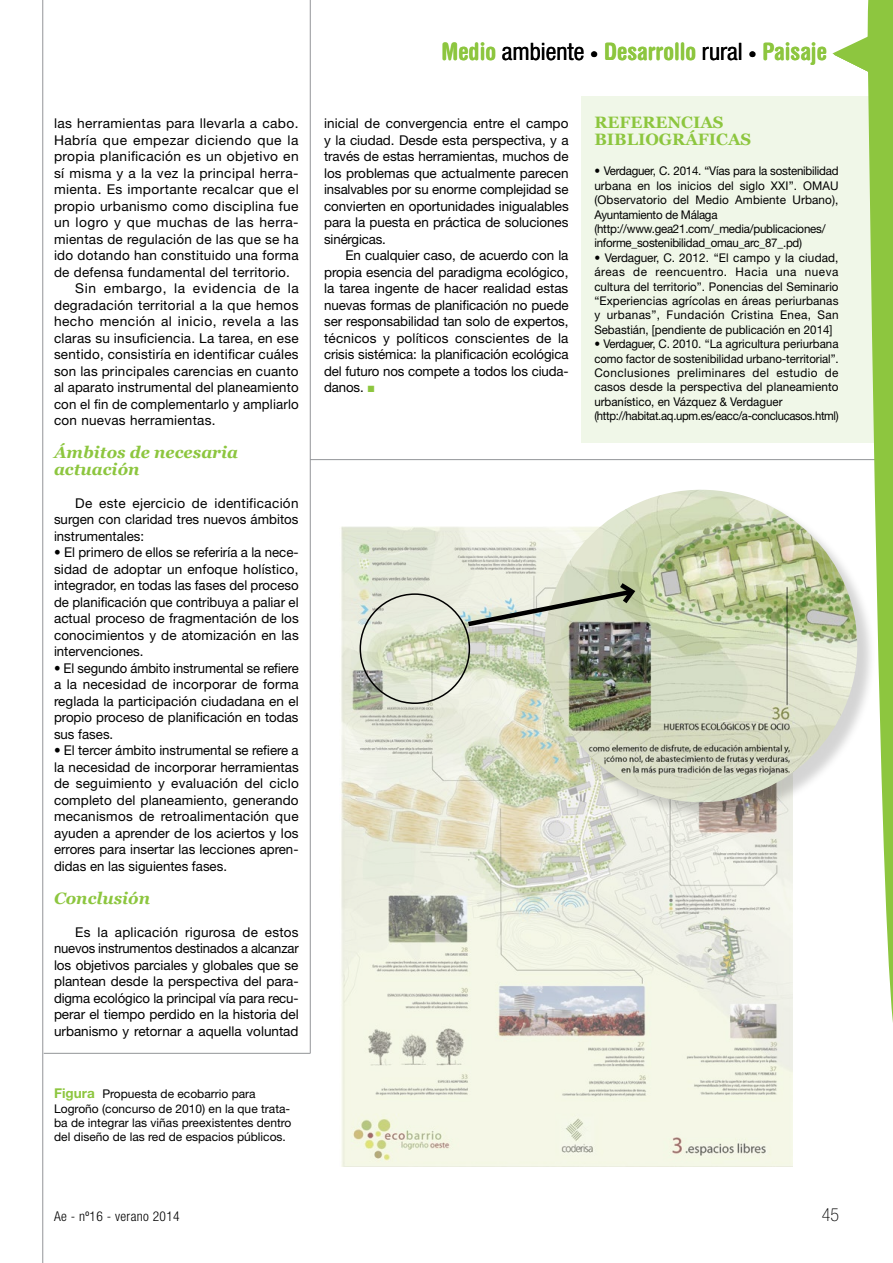
<style>
.page{position:relative;width:893px;height:1263px;background:#fff}
.page>*{position:absolute;margin:0;border:0;box-sizing:border-box;transform-origin:0 0}
.t1{font:700 condensed 24px "Helvetica Rounded LT Std";color:#8dc63f}
.t2{font:condensed 24px "Helvetica Neue LT Std";color:#000}
.t3{font:100 condensed 18px "Helvetica Neue LT Std";color:#000}
.texte_roman{font:italic 700 16.5px/16.5px "Georgia";color:#8dc63f}
.titre_bibliografia{font:700 16.5px/16.5px "Georgia";color:#8dc63f}
.t4{font:300 condensed 16.5px "Frutiger LT Std";color:#000}
.texte_roman-2{font:13.5px/16.5px "Helvetica Neue LT Std";color:#000;text-align:justify}
.texte_roman-3{font:13.5px/16.5px "Helvetica Neue LT Std";color:#000;text-align:justify;scale:.96 1}
.t5{font:300 condensed 13.5px "Helvetica Neue LT Std";letter-spacing:.025em;color:#000}
.bibliografia{font:12px/14.4px "Helvetica Neue LT Std";color:#000}
.bibliografia-2{font:12px/14.4px "Helvetica Neue LT Std";color:#000;text-align:justify;scale:.96 1}
.bibliografia-3{font:12px/14.4px "Helvetica Neue LT Std";letter-spacing:-.02em;color:#000;scale:.96 1}
.bibliografia-4{font:12px "Helvetica Neue LT Std";letter-spacing:-.025em;color:#000;scale:.94 1}
.s1{font-weight:700;font-size:13.5px;color:#8dc63f}
.s2{font-family:"Helvetica Rounded LT Std";font-weight:700;color:#8dc63f}
.s3{font-family:"Helvetica Neue LT Std";font-weight:400;color:#000}
.s4{font-family:"Arial";color:#8dc63f}
</style>
<div class="page">
<div style="left:582px;top:96px;width:311px;height:347px;background:#f0f7e8"></div>
<hr style="left:43px;top:0;width:1px;height:1263px;background:#939598">
<hr style="left:310px;top:0;width:1px;height:1053px;background:#939598">
<hr style="left:44px;top:1053px;width:266px;height:1px;background:#939598">
<hr style="left:310px;top:459px;width:566px;height:1px;background:#939598">
<svg style="left:832px;top:0;width:61px;height:1023px"></svg>
<img style="left:341px;top:527px;width:452px;height:639px">
<div style="left:547px;top:491px;width:329px;height:330px;background:#000;opacity:.17"></div>
<img style="left:545px;top:490px;width:312px;height:312px;border-radius:156px">
<svg style="left:463px;top:579px;width:175px;height:50px;background:#bec3b2"></svg>
<div style="left:360px;top:593px;width:110px;height:111px;border:2px solid #000;border-radius:50%"></div>
<p class="texte_roman-2" style="left:54px;top:115px;width:246px">las herramientas para llevarla a cabo.<br>Habría que empezar diciendo que la propia planificación es un objetivo en sí misma y a la vez la principal herra&shy;mienta. Es importante recalcar que el propio urbanismo como disciplina fue un logro y que muchas de las herra&shy;mientas de regulación de las que se ha ido dotando han constituido una forma de defensa fundamental del territorio.</p>
<p class="texte_roman-2" style="left:54px;top:280px;width:246px;text-indent:21px">Sin embargo, la evidencia de la degradación territorial a la que hemos hecho mención al inicio, revela a las claras su insuficiencia. La tarea, en ese sentido, consistiría en identificar cuáles son las principales carencias en cuanto al aparato instrumental del planeamiento con el fin de complementarlo y ampliarlo con nuevas herramientas.</p>
<p class="texte_roman" style="left:54px;top:443px;width:185px">Ámbitos de necesaria actuación</p>
<p class="texte_roman-2" style="left:54px;top:494px;width:246px;text-indent:21px">De este ejercicio de identificación surgen con claridad tres nuevos ámbitos instrumentales:</p>
<p class="texte_roman-2" style="left:54px;top:544px;width:246px">• El primero de ellos se referiría a la nece&shy;sidad de adoptar un enfoque holístico, integrador, en todas las fases del proceso de planificación que contribuya a paliar el actual proceso de fragmentación de los conocimientos y de atomización en las intervenciones.</p>
<p class="texte_roman-3" style="left:54px;top:659px;width:256px">• El segundo ámbito instrumental se refiere a la necesidad de incorporar de forma reglada la participación ciudadana en el propio proceso de planificación en todas sus fases.</p>
<p class="texte_roman-2" style="left:54px;top:742px;width:246px">• El tercer ámbito instrumental se refiere a la necesidad de incorporar herramientas de seguimiento y evaluación del ciclo completo del planeamiento, generando mecanismos de retroalimentación que ayuden a aprender de los aciertos y los errores para insertar las lecciones apren&shy;didas en las siguientes fases.</p>
<p class="texte_roman" style="left:54px;top:889px;width:98px">Conclusión</p>
<p class="texte_roman-2" style="left:54px;top:923px;width:246px;text-indent:21px">Es la aplicación rigurosa de estos nuevos instrumentos destinados a alcanzar los objetivos parciales y globales que se plantean desde la perspectiva del para&shy;digma ecológico la principal vía para recu&shy;perar el tiempo perdido en la historia del urbanismo y retornar a aquella voluntad</p>
<p class="bibliografia" style="left:54px;top:1086px;width:239px"><span class="s1">Figura</span> Propuesta de ecobarrio para Logroño (concurso de 2010) en la que trata&shy;ba de integrar las viñas preexistentes dentro del diseño de las red de espacios públicos.</p>
<p class="t2" style="left:441px;top:38px;width:145px"><span class="s2">Medio</span> ambiente</p>
<p class="t4" style="left:590px;top:45px;width:10px">•</p>
<p class="t1" style="left:604px;top:37px;width:140px">Desarrollo <span class="s3">rural</span></p>
<p class="t4" style="left:749px;top:45px;width:10px">•</p>
<p class="t1" style="left:763px;top:37px;width:66px">Paisaje</p>
<p class="texte_roman-2" style="left:324px;top:115px;width:246px">inicial de convergencia entre el campo y la ciudad. Desde esta perspectiva, y a través de estas herramientas, muchos de los problemas que actualmente parecen insalvables por su enorme complejidad se convierten en oportunidades inigualables para la puesta en práctica de soluciones sinérgicas.</p>
<p class="texte_roman-2" style="left:324px;top:247px;width:246px;text-indent:21px">En cualquier caso, de acuerdo con la propia esencia del paradigma ecológico, la tarea ingente de hacer realidad estas nuevas formas de planificación no puede ser responsabilidad tan solo de expertos, técnicos y políticos conscientes de la crisis sistémica: la planificación ecológica del futuro nos compete a todos los ciuda&shy;danos. <span class="s4">■</span></p>
<p class="titre_bibliografia" style="left:594px;top:113px;width:158px">REFERENCIAS<br>BIBLIOGRÁFICAS</p>
<p class="bibliografia-2" style="left:594px;top:164px;width:256px">• Verdaguer, C. 2014. “Vías para la sostenibilidad urbana en los inicios del siglo XXI”. OMAU (Observatorio del Medio Ambiente Urbano), Ayuntamiento de Málaga</p>
<p class="bibliografia-3" style="left:594px;top:221px;width:242px">(http://www.gea21.com/_media/publicaciones/ informe_sostenibilidad_omau_arc_87_.pd)</p>
<p class="bibliografia" style="left:594px;top:250px;width:246px;text-align:justify">• Verdaguer, C. 2012. “El campo y la ciudad, áreas de reencuentro. Hacia una nueva cultura del territorio”. Ponencias del Seminario “Experiencias agrícolas en áreas periurbanas y urbanas”, Fundación Cristina Enea, San Sebastián, [pendiente de publicación en 2014]</p>
<p class="bibliografia-2" style="left:594px;top:337px;width:256px">• Verdaguer, C. 2010. “La agricultura periurbana como factor de sostenibilidad urbano-territorial”.<br>Conclusiones preliminares del estudio de casos desde la perspectiva del planeamiento urbanístico, en Vázquez &amp; Verdaguer</p>
<p class="bibliografia-4" style="left:594px;top:409px;width:262px">(http://habitat.aq.upm.es/eacc/a-conclucasos.html)</p>
<p class="t5" style="left:54px;top:1208px;width:127px">Ae - nº16 - verano 2014</p>
<p class="t3" style="left:822px;top:1204px;width:19px">45</p>
</div>
